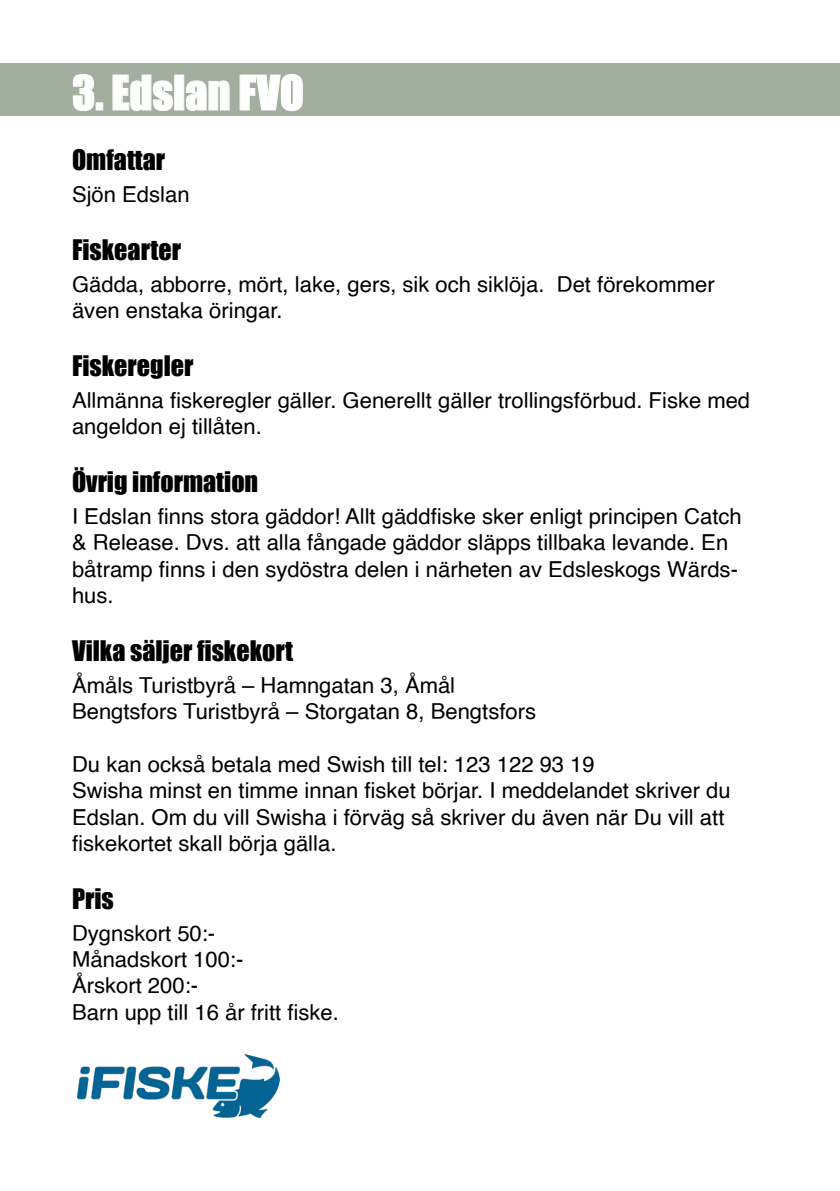
<style>
.page{position:relative;width:840px;height:1191px;background:#fff}
.page>*{position:absolute;margin:0;border:0;box-sizing:border-box;transform-origin:0 0}
.t1{font:44px "Impact";color:#fff}
.t2{font:26px "Impact";color:#000}
.t3{font:22px/26.4px "Helvetica";color:#000}
</style>
<div class="page">
<div style="left:0;top:64px;width:839px;height:52px;background:#a3af9e"></div>
<svg style="left:72px;top:74px;width:23px;height:38px"></svg>
<div style="left:96px;top:103px;width:7px;height:7px;border:1px solid #fffeff"></div>
<svg style="left:112px;top:74px;width:61px;height:37px"></svg>
<div style="left:175px;top:75px;width:9px;height:35px;border:1px solid #fffeff"></div>
<svg style="left:186px;top:80px;width:44px;height:31px"></svg>
<svg style="left:239px;top:74px;width:64px;height:38px"></svg>
<img style="left:77px;top:1054px;width:202px;height:63px">
<p class="t1" style="left:72px;top:59px;width:233px">3. Edslan FVO</p>
<p class="t2" style="left:72px;top:140px;width:95px">Omfattar</p>
<p class="t3" style="left:72px;top:182px;width:119px">Sjön Edslan</p>
<p class="t2" style="left:72px;top:229px;width:110px">Fiskearter</p>
<p class="t3" style="left:72px;top:271px;width:643px">Gädda, abborre, mört, lake, gers, sik och siklöja. Det förekommer även enstaka öringar.</p>
<p class="t2" style="left:72px;top:345px;width:123px">Fiskeregler</p>
<p class="t3" style="left:72px;top:387px;width:679px">Allmänna fiskeregler gäller. Generellt gäller trollingsförbud. Fiske med angeldon ej tillåten.</p>
<p class="t2" style="left:72px;top:461px;width:187px">Övrig information</p>
<p class="t3" style="left:72px;top:503px;width:670px">I Edslan finns stora gäddor! Allt gäddfiske sker enligt principen Catch &amp; Release. Dvs. att alla fångade gäddor släpps tillbaka levande. En båtramp finns i den sydöstra delen i närheten av Edsleskogs Wärds&shy;hus.</p>
<p class="t2" style="left:72px;top:630px;width:222px">Vilka säljer fiskekort</p>
<p class="t3" style="left:72px;top:672px;width:384px">Åmåls Turistbyrå – Hamngatan 3, Åmål</p>
<p class="t3" style="left:72px;top:698px;width:465px">Bengtsfors Turistbyrå – Storgatan 8, Bengtsfors</p>
<p class="t3" style="left:72px;top:751px;width:524px">Du kan också betala med Swish till tel: 123 122 93 19</p>
<p class="t3" style="left:72px;top:778px;width:659px">Swisha minst en timme innan fisket börjar. I meddelandet skriver du<br>Edslan. Om du vill Swisha i förväg så skriver du även när Du vill att fiskekortet skall börja gälla.</p>
<p class="t2" style="left:72px;top:878px;width:43px">Pris</p>
<p class="t3" style="left:72px;top:920px;width:145px">Dygnskort 50:-</p>
<p class="t3" style="left:72px;top:946px;width:173px">Månadskort 100:-</p>
<p class="t3" style="left:72px;top:973px;width:127px">Årskort 200:-</p>
<p class="t3" style="left:72px;top:999px;width:268px">Barn upp till 16 år fritt fiske.</p>
</div>
